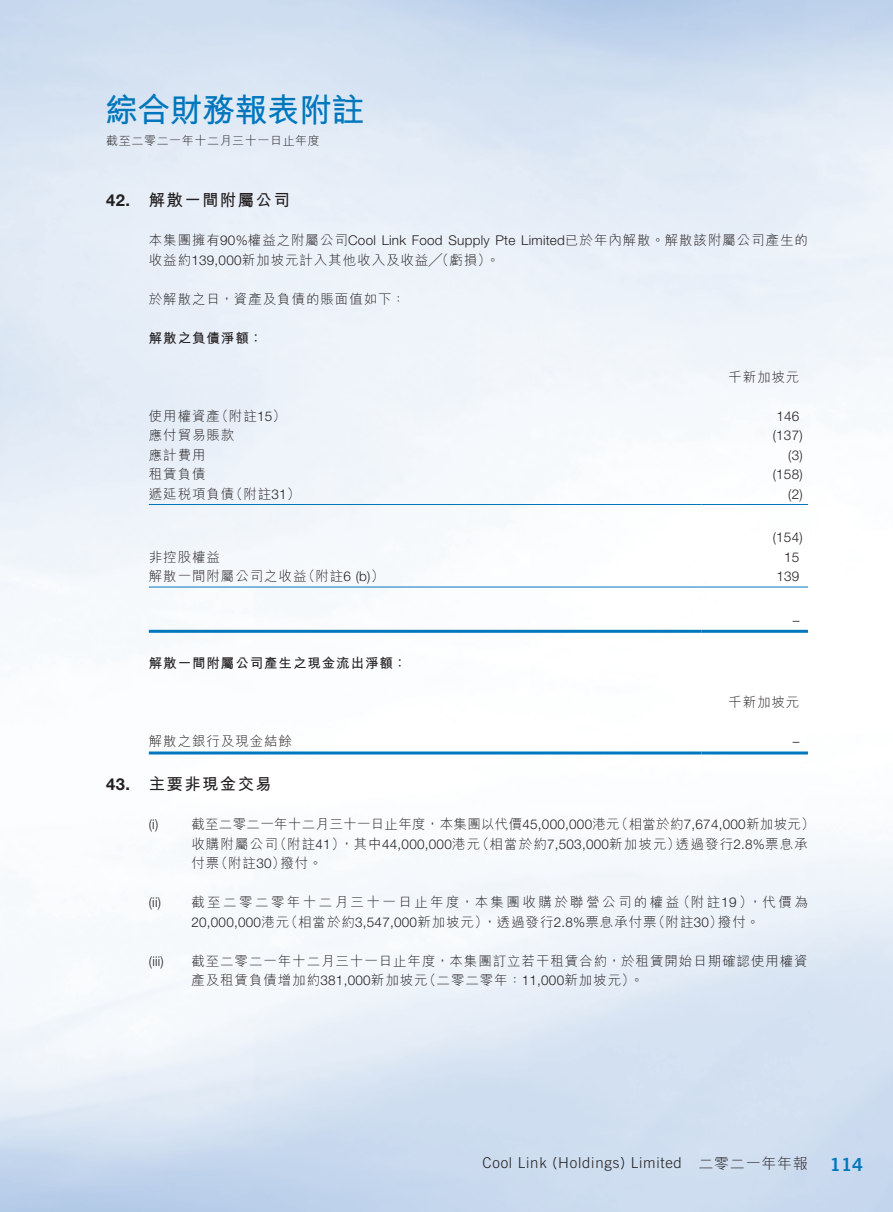
<style>
.page{position:relative;width:893px;height:1212px;background:#fff}
.page>*{position:absolute;margin:0;border:0;box-sizing:border-box;transform-origin:0 0}
.t1{font:700 33px "M Hei HK";letter-spacing:-.02em;color:#0077bd}
.t2{font:18px "Trade Gothic LT Std Bd 2";color:#0077bd}
.t3{font:700 16.5px "M Hei HK";letter-spacing:.08em;color:#231f20}
.t4{font:700 16.5px "Helvetica Neue";color:#231f20}
.t5{font:300 15px "Trade Gothic LT Std";letter-spacing:.05em;color:#231f20}
.t6{font:300 15px "M Hei HK";letter-spacing:.05em;color:#231f20}
.t7{font:300 13.5px "M Hei HK";letter-spacing:.07em;color:#231f20}
.t8{font:300 13.5px/19.5px "Helvetica Neue LT Std";letter-spacing:.02em;color:#231f20;text-align:right}
.t9{font:300 13.5px "M Hei HK";letter-spacing:.02em;color:#231f20}
.t10{font:300 13.5px "M Hei HK";letter-spacing:.18em;color:#231f20}
.t11{font:700 13.5px "M Hei HK";letter-spacing:.07em;color:#231f20}
.t12{font:300 12px "M Hei HK";letter-spacing:.05em;color:#231f20}
.s1{font-family:"M Hei HK"}
.s2{font-family:"Helvetica Neue LT Std"}
</style>
<div class="page">
<hr style="left:149px;top:504px;width:553px;height:1px;background:#0077bd">
<hr style="left:702px;top:504px;width:106px;height:1px;background:#0077bd">
<hr style="left:149px;top:587px;width:553px;height:1px;background:#0077bd">
<hr style="left:702px;top:587px;width:106px;height:1px;background:#0077bd">
<hr style="left:149px;top:630px;width:553px;height:3px;background:#0077bd">
<hr style="left:702px;top:630px;width:106px;height:3px;background:#0077bd">
<hr style="left:149px;top:751px;width:553px;height:3px;background:#0077bd">
<hr style="left:702px;top:751px;width:106px;height:3px;background:#0077bd">
<h1 class="t1" style="left:105px;top:86px;width:261px">綜合財務報表附註</h1>
<p class="t12" style="left:106px;top:132px;width:215px">截至二零二一年十二月三十一日止年度</p>
<p class="t4" style="left:106px;top:190px;width:25px">42.</p>
<p class="t4" style="left:106px;top:774px;width:25px">43.</p>
<p class="t3" style="left:149px;top:188px;width:143px">解散一間附屬公司</p>
<p class="t8" style="left:149px;top:230px;width:661px"><span class="s1">本集團擁有</span>90%<span class="s1">權益之附屬公司</span>Cool Link Food Supply Pte Limited<span class="s1">已於年內解散。解散該附屬公司產生的</span></p>
<p class="t7" style="left:486px;top:250px;width:15px">。</p>
<p class="t7" style="left:149px;top:250px;width:344px">收益約<span class="s2">139,000</span>新加坡元計入其他收入及收益╱（虧損(</p>
<p class="t7" style="left:149px;top:289px;width:258px">於解散之日，資產及負債的賬面值如下：</p>
<p class="t11" style="left:149px;top:328px;width:115px">解散之負債淨額：</p>
<p class="t7" style="left:215px;top:406px;width:72px">（附註<span class="s2">15</span>(</p>
<p class="t7" style="left:149px;top:406px;width:73px">使用權資產</p>
<p class="t7" style="left:149px;top:426px;width:87px">應付貿易賬款</p>
<p class="t7" style="left:149px;top:445px;width:58px">應計費用</p>
<p class="t7" style="left:149px;top:465px;width:58px">租賃負債</p>
<p class="t7" style="left:230px;top:484px;width:72px">（附註<span class="s2">31</span>(</p>
<p class="t7" style="left:149px;top:484px;width:87px">遞延稅項負債</p>
<p class="t7" style="left:149px;top:547px;width:73px">非控股權益</p>
<p class="t7" style="left:302px;top:567px;width:84px">（附註 <span class="s2">6</span> (<span class="s2">(b(</span></p>
<p class="t7" style="left:149px;top:567px;width:159px">解散一間附屬公司之收益</p>
<p class="t11" style="left:149px;top:654px;width:259px">解散一間附屬公司產生之現金流出淨額：</p>
<p class="t7" style="left:149px;top:732px;width:145px">解散之銀行及現金結餘</p>
<p class="t3" style="left:149px;top:772px;width:125px">主要非現金交易</p>
<p class="t7" style="left:728px;top:367px;width:73px">千新加坡元</p>
<p class="t8" style="left:776px;top:406px;width:25px">146</p>
<p class="t8" style="left:773px;top:425px;width:31px">)137(</p>
<p class="t8" style="left:788px;top:445px;width:16px">(3)</p>
<p class="t8" style="left:773px;top:464px;width:31px">)158(</p>
<p class="t8" style="left:788px;top:484px;width:16px">(2)</p>
<p class="t8" style="left:773px;top:527px;width:31px">)154(<br>15</p>
<p class="t8" style="left:776px;top:566px;width:25px">139</p>
<p class="t8" style="left:793px;top:610px;width:8px">–</p>
<p class="t7" style="left:728px;top:693px;width:73px">千新加坡元</p>
<p class="t8" style="left:793px;top:731px;width:8px">–</p>
<p class="t8" style="left:149px;top:814px;width:11px">) i(</p>
<p class="t8" style="left:149px;top:892px;width:14px">i i( )</p>
<p class="t8" style="left:149px;top:951px;width:16px">(iii)</p>
<p class="t9" style="left:615px;top:815px;width:201px">（相當於約<span class="s2">7,674,000</span>新加坡元(</p>
<p class="t9" style="left:191px;top:815px;width:430px">截至二零二一年十二月三十一日止年度，本集團以代價<span class="s2">45,000,000</span>港元</p>
<p class="t7" style="left:273px;top:834px;width:73px">（附註<span class="s2">41</span>）</p>
<p class="t7" style="left:191px;top:834px;width:88px">收購附屬公司</p>
<p class="t7" style="left:191px;top:854px;width:29px">付票</p>
<p class="t7" style="left:214px;top:854px;width:72px">（附註<span class="s2">30</span>）</p>
<p class="t7" style="left:281px;top:854px;width:43px">撥付。</p>
<p class="t7" style="left:476px;top:834px;width:206px">（相當於約<span class="s2">7,503,000</span>新加坡元）</p>
<p class="t8" style="left:340px;top:834px;width:142px"><span class="s1">，其中</span>44,000,000<span class="s1">港元</span></p>
<p class="t7" style="left:676px;top:834px;width:134px">透過發行<span class="s2">2.8%</span>票息承</p>
<p class="t7" style="left:677px;top:893px;width:77px">（附註<span class="s2">19</span>）</p>
<p class="t10" style="left:191px;top:893px;width:489px">截至二零二零年十二月三十一日止年度，本集團收購於聯營公司的權益</p>
<p class="t7" style="left:748px;top:893px;width:61px">，代價為</p>
<p class="t7" style="left:284px;top:912px;width:205px">（相當於約<span class="s2">3,547,000</span>新加坡元）</p>
<p class="t7" style="left:483px;top:912px;width:175px">，透過發行<span class="s2">2.8%</span>票息承付票</p>
<p class="t7" style="left:652px;top:912px;width:72px">（附註<span class="s2">30</span>）</p>
<p class="t7" style="left:718px;top:912px;width:43px">撥付。</p>
<p class="t8" style="left:191px;top:912px;width:99px">20,000,000<span class="s1">港元</span></p>
<p class="t7" style="left:191px;top:951px;width:618px">截至二零二一年十二月三十一日止年度，本集團訂立若干租賃合約，於租賃開始日期確認使用權資</p>
<p class="t7" style="left:423px;top:971px;width:214px">（二零二零年：<span class="s2">11,000</span>新加坡元(</p>
<p class="t7" style="left:191px;top:971px;width:238px">產及租賃負債增加約<span class="s2">381,000</span>新加坡元</p>
<p class="t7" style="left:630px;top:971px;width:15px">。</p>
<p class="t5" style="left:482px;top:1154px;width:201px">Cool Link (Holdings) Limited</p>
<p class="t6" style="left:698px;top:1153px;width:111px">二零二一年年報</p>
<h2 class="t2" style="left:830px;top:1153px;width:35px">114</h2>
</div>
